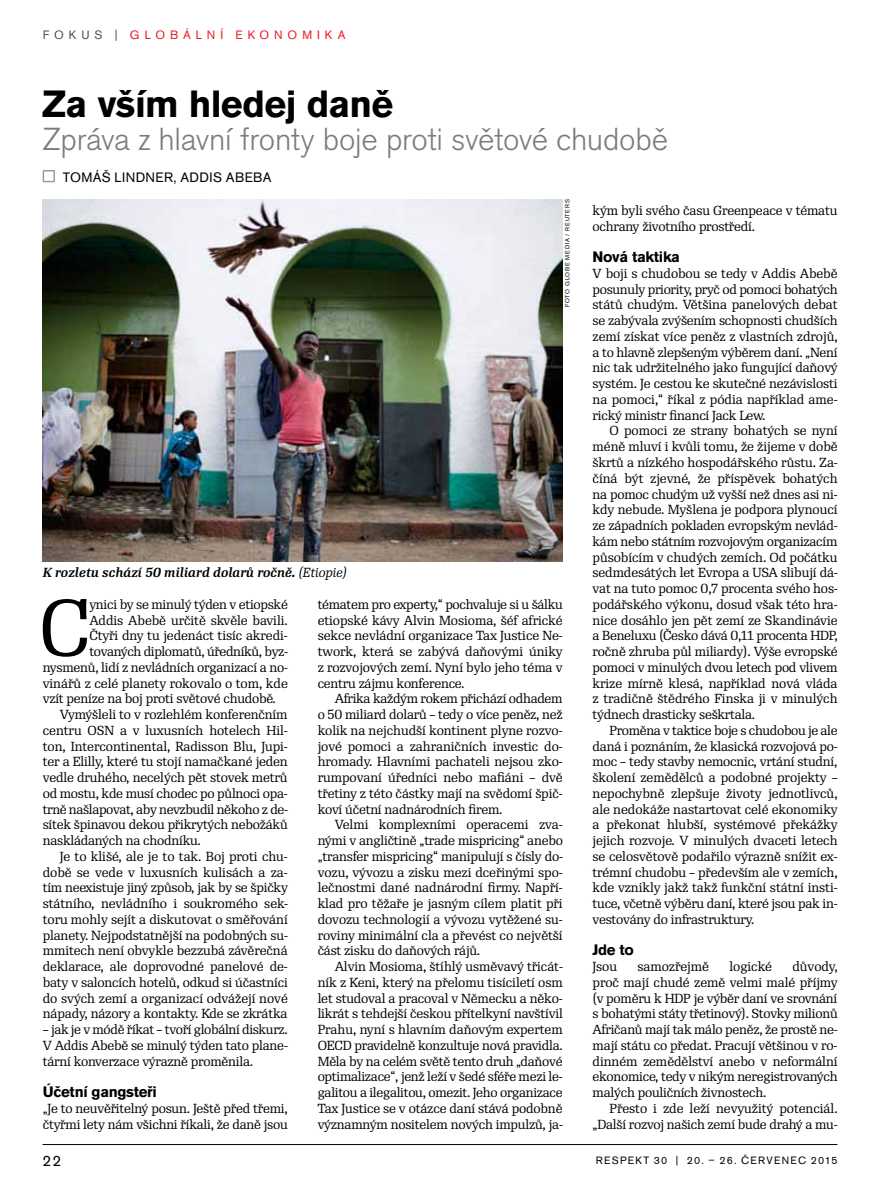
<style>
.page{position:relative;width:893px;height:1191px;background:#fff}
.page>*{position:absolute;margin:0;border:0;box-sizing:border-box;transform-origin:0 0}
.t1{font:78.3px "Re Public Std";color:#000}
.t2{font:700 37.5px "Akzidenz Grotesk Pro";color:#000}
.t3{font:300 31.5px "Akzidenz Grotesk Pro";letter-spacing:-.01em;color:#817a78}
.t4{font:700 15px "Akzidenz Grotesk Pro";letter-spacing:-.02em;color:#000}
.t5{font:15px "Akzidenz Grotesk Pro";color:#000}
.t6{font:13.5px "Akzidenz Grotesk Pro";color:#000}
.t7{font:12.75px/15.8px "Re Public Std";letter-spacing:-.015em;color:#000;text-align:justify}
.t8{font:italic 700 12.75px "Re Public Std";color:#000}
.t9{font:12px "Akzidenz Grotesk Pro";letter-spacing:.41em;color:#ed1d24}
.t10{font:12px "Akzidenz Grotesk Pro";color:#57504e}
.t11{font:10.5px "Akzidenz Grotesk Pro";letter-spacing:.115em;color:#000}
.t12{font:6px "Akzidenz Grotesk Pro";letter-spacing:.14em;color:#000}
.s1{color:#57504e}
.s2{font-weight:400}
</style>
<div class="page">
<hr style="left:43px;top:1144px;width:794px;height:1px;background:#000">
<div style="left:43px;top:170px;width:12px;height:12px;border:2px solid #9f9a99"></div>
<img style="left:43px;top:199px;width:520px;height:362px">
<p class="t10" style="left:43px;top:27px;width:25px">F OKUS</p>
<p class="t9" style="left:115px;top:27px;width:232px"><span class="s1">|</span> GLOB ÁLNÍ EKONOMIKA</p>
<h2 class="t2" style="left:43px;top:80px;width:352px">Za vším hledej daně</h2>
<h3 class="t3" style="left:43px;top:119px;width:627px">Zpráva z hlavní fronty boje proti světové chudobě</h3>
<p class="t6" style="left:63px;top:168px;width:11px">TOMÁ</p>
<p class="t6" style="left:102px;top:168px;width:22px">Š LINDNER</p>
<p class="t6" style="left:174px;top:168px;width:16px">, ADDIS</p>
<p class="t6" style="left:226px;top:168px;width:47px">ABEBA</p>
<p class="t8" style="left:43px;top:564px;width:306px">K rozletu schází 50 miliard dolarů ročně. <span class="s2">(Etiopie)</span></p>
<p class="t12" style="left:563px;top:307px;width:109px;rotate:-90deg">FOTO G LOBE MEDIA / REUTERS</p>
<h1 class="t1" style="left:39px;top:578px;width:54px">C</h1>
<p class="t7" style="left:89px;top:596px;width:200px">ynici by se minulý týden v etiopské</p>
<p class="t7" style="left:89px;top:612px;width:200px">Addis Abebě určitě skvěle bavili.</p>
<p class="t7" style="left:89px;top:628px;width:200px">Čtyři dny tu jedenáct tisíc akredi-</p>
<p class="t7" style="left:89px;top:644px;width:200px">tovaných diplomatů, úředníků, byz-</p>
<p class="t7" style="left:43px;top:659px;width:247px">nysmenů, lidí z nevládních organizací a no-</p>
<p class="t7" style="left:43px;top:675px;width:247px">vinářů z celé planety rokovalo o tom, kde</p>
<p class="t7" style="left:43px;top:691px;width:235px">vzít peníze na boj proti světové chudobě.</p>
<p class="t7" style="left:60px;top:707px;width:229px">Vymýšleli to v rozlehlém konferenčním</p>
<p class="t7" style="left:43px;top:722px;width:247px">centru OSN a v luxusních hotelech Hil-</p>
<p class="t7" style="left:43px;top:738px;width:247px">ton, Intercontinental, Radisson Blu, Jupi-</p>
<p class="t7" style="left:43px;top:754px;width:247px">ter a Elilly, které tu stojí namačkané jeden</p>
<p class="t7" style="left:43px;top:770px;width:246px">vedle druhého, necelých pět stovek metrů</p>
<p class="t7" style="left:43px;top:785px;width:246px">od mostu, kde musí chodec po půlnoci opa-</p>
<p class="t7" style="left:43px;top:801px;width:247px">trně našlapovat, aby nevzbudil někoho z de-</p>
<p class="t7" style="left:43px;top:817px;width:246px">sítek špinavou dekou přikrytých nebožáků</p>
<p class="t7" style="left:43px;top:833px;width:160px">naskládaných na chodníku.</p>
<p class="t7" style="left:60px;top:848px;width:230px">Je to klišé, ale je to tak. Boj proti chu-</p>
<p class="t7" style="left:43px;top:864px;width:247px">době se vede v luxusních kulisách a za-</p>
<p class="t7" style="left:43px;top:880px;width:247px">tím neexistuje jiný způsob, jak by se špičky</p>
<p class="t7" style="left:43px;top:896px;width:247px">státního, nevládního i soukromého sek-</p>
<p class="t7" style="left:43px;top:911px;width:247px">toru mohly sejít a diskutovat o směřování</p>
<p class="t7" style="left:43px;top:927px;width:247px">planety. Nejpodstatnější na podobných su-</p>
<p class="t7" style="left:43px;top:943px;width:247px">mmitech není obvykle bezzubá závěrečná</p>
<p class="t7" style="left:43px;top:958px;width:247px">deklarace, ale doprovodné panelové de-</p>
<p class="t7" style="left:43px;top:974px;width:247px">baty v saloncích hotelů, odkud si účastníci</p>
<p class="t7" style="left:43px;top:990px;width:247px">do svých zemí a organizací odvážejí nové</p>
<p class="t7" style="left:43px;top:1006px;width:246px">nápady, názory a kontakty. Kde se zkrátka</p>
<p class="t7" style="left:43px;top:1021px;width:247px">– jak je v módě říkat – tvoří globální diskurz.<br>V Addis Abebě se minulý týden tato plane&shy;tární konverzace výrazně proměnila.</p>
<p class="t4" style="left:43px;top:1082px;width:116px">Účetní gangsteři</p>
<p class="t7" style="left:43px;top:1100px;width:247px">„Je to neuvěřitelný posun. Ještě před třemi, čtyřmi lety nám všichni říkali, že daně jsou</p>
<p class="t7" style="left:318px;top:596px;width:247px">tématem pro experty,“ pochvaluje si u šálku etiopské kávy Alvin Mosioma, šéf africké sekce nevládní organizace Tax Justice Ne&shy;twork, která se zabývá daňovými úniky z rozvojových zemí. Nyní bylo jeho téma v centru zájmu konference.</p>
<p class="t7" style="left:318px;top:691px;width:247px;text-indent:17px">Afrika každým rokem přichází odhadem o 50 miliard dolarů – tedy o více peněz, než kolik na nejchudší kontinent plyne rozvo&shy;jové pomoci a zahraničních investic do&shy;hromady. Hlavními pachateli nejsou zko&shy;rumpovaní úředníci nebo mafiáni – dvě třetiny z této částky mají na svědomí špič&shy;koví účetní nadnárodních firem.</p>
<p class="t7" style="left:318px;top:817px;width:247px;text-indent:17px">Velmi komplexními operacemi zva&shy;nými v angličtině „trade mispricing“ anebo „transfer mispricing“ manipulují s čísly do&shy;vozu, vývozu a zisku mezi dceřinými spo&shy;lečnostmi dané nadnárodní firmy. Napří&shy;klad pro těžaře je jasným cílem platit při dovozu technologií a vývozu vytěžené su&shy;roviny minimální cla a převést co největší část zisku do daňových rájů.</p>
<p class="t7" style="left:318px;top:958px;width:247px;text-indent:17px">Alvin Mosioma, štíhlý usměvavý třicát&shy;ník z Keni, který na přelomu tisíciletí osm let studoval a pracoval v Německu a něko&shy;likrát s tehdejší českou přítelkyní navštívil Prahu, nyní s hlavním daňovým expertem OECD pravidelně konzultuje nová pravidla.<br>Měla by na celém světě tento druh „daňové optimalizace“, jenž leží v šedé sféře mezi le&shy;galitou a ilegalitou, omezit. Jeho organizace Tax Justice se v otázce daní stává podobně významným nositelem nových impulzů, ja-</p>
<p class="t7" style="left:593px;top:202px;width:247px">kým byli svého času Greenpeace v tématu ochrany životního prostředí.</p>
<p class="t4" style="left:593px;top:247px;width:89px">Nová taktika</p>
<p class="t7" style="left:593px;top:266px;width:247px">V boji s chudobou se tedy v Addis Abebě posunuly priority, pryč od pomoci bohatých států chudým. Většina panelových debat se zabývala zvýšením schopnosti chudších zemí získat více peněz z vlastních zdrojů, a to hlavně zlepšeným výběrem daní. „Není nic tak udržitelného jako fungující daňový systém. Je cestou ke skutečné nezávislosti na pomoci,“ říkal z pódia například ame&shy;rický ministr financí Jack Lew.</p>
<p class="t7" style="left:593px;top:423px;width:247px;text-indent:17px">O pomoci ze strany bohatých se nyní méně mluví i kvůli tomu, že žijeme v době škrtů a nízkého hospodářského růstu. Za&shy;číná být zjevné, že příspěvek bohatých na pomoc chudým už vyšší než dnes asi ni&shy;kdy nebude. Myšlena je podpora plynoucí ze západních pokladen evropským nevlád&shy;kám nebo státním rozvojovým organizacím působícím v chudých zemích. Od počátku sedmdesátých let Evropa a USA slibují dá&shy;vat na tuto pomoc 0,7 procenta svého hos&shy;podářského výkonu, dosud však této hra&shy;nice dosáhlo jen pět zemí ze Skandinávie a Beneluxu (Česko dává 0,11 procenta HDP, ročně zhruba půl miliardy). Výše evropské pomoci v minulých dvou letech pod vlivem krize mírně klesá, například nová vláda z tradičně štědrého Finska ji v minulých týdnech drasticky seškrtala.</p>
<p class="t7" style="left:593px;top:722px;width:247px;text-indent:17px">Proměna v taktice boje s chudobou je ale daná i poznáním, že klasická rozvojová po&shy;moc – tedy stavby nemocnic, vrtání studní, školení zemědělců a podobné projekty – nepochybně zlepšuje životy jednotlivců, ale nedokáže nastartovat celé ekonomiky a překonat hlubší, systémové překážky jejich rozvoje. V minulých dvaceti letech se celosvětově podařilo výrazně snížit ex&shy;trémní chudobu – především ale v zemích, kde vznikly jakž takž funkční státní insti&shy;tuce, včetně výběru daní, které jsou pak in&shy;vestovány do infrastruktury.</p>
<p class="t4" style="left:593px;top:940px;width:43px">Jde to</p>
<p class="t7" style="left:593px;top:959px;width:26px">Jsou</p>
<p class="t7" style="left:637px;top:959px;width:73px">samozřejmě</p>
<p class="t7" style="left:729px;top:959px;width:44px">logické</p>
<p class="t7" style="left:593px;top:959px;width:247px;text-indent:200px">důvody, proč mají chudé země velmi malé příjmy (v poměru k HDP je výběr daní ve srovnání s bohatými státy třetinový). Stovky milionů Afričanů mají tak málo peněz, že prostě ne&shy;mají státu co předat. Pracují většinou v ro&shy;dinném zemědělství anebo v neformální ekonomice, tedy v nikým neregistrovaných malých pouličních živnostech.</p>
<p class="t7" style="left:593px;top:1100px;width:247px;text-align:right">Přesto i zde leží nevyužitý potenciál. „Další rozvoj našich zemí bude drahý a mu-</p>
<p class="t5" style="left:43px;top:1150px;width:20px">22</p>
<p class="t11" style="left:596px;top:1153px;width:243px">RESPEKT 30 | 20. – 26. ČERVENEC 2015</p>
</div>
